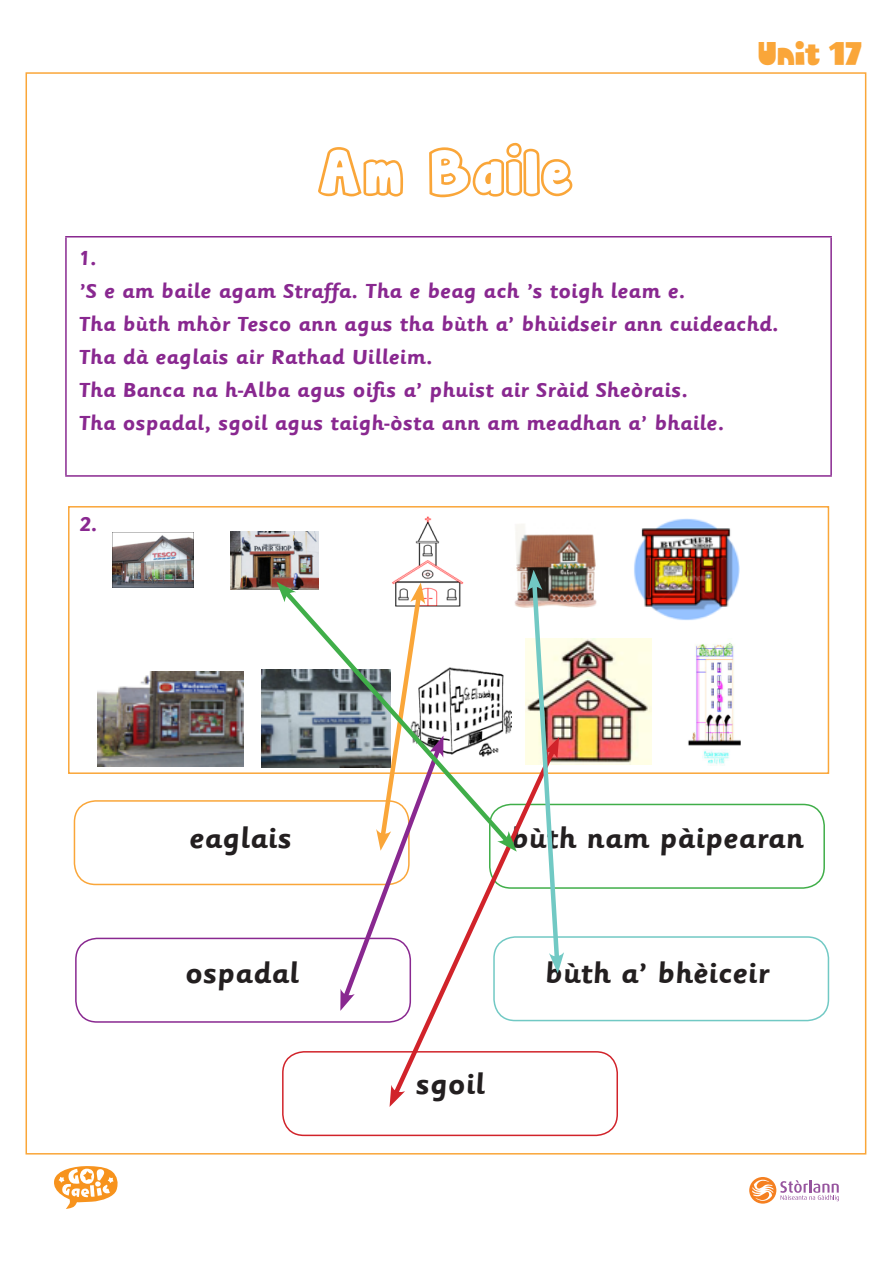
<style>
.page{position:relative;width:893px;height:1263px;background:#fff}
.page>*{position:absolute;margin:0;border:0;box-sizing:border-box;transform-origin:0 0}
.t1{font:61.5px "Janda Manatee Bubble";color:#faa639}
.t2{font:33px "Embryo Tiny";color:#faa639}
.t3{font:700 31.5px "Sassoon Primary";color:#231f20}
.t4{font:700 22.5px "Sassoon Primary";color:#892890}
</style>
<div class="page">
<svg style="left:54px;top:1166px;width:64px;height:43px"></svg>
<svg style="left:749px;top:1177px;width:27px;height:26px"></svg>
<svg style="left:752px;top:1180px;width:21px;height:21px"></svg>
<svg style="left:780px;top:1180px;width:59px;height:21px"></svg>
<div style="left:26px;top:72px;width:840px;height:1082px;background:#fff;border:2px solid #faa639"></div>
<hr style="left:65px;top:236px;width:767px;height:1px;background:#892890">
<hr style="left:65px;top:237px;width:2px;height:238px;background:#892890">
<hr style="left:830px;top:237px;width:2px;height:238px;background:#892890">
<hr style="left:65px;top:475px;width:767px;height:2px;background:#892890">
<div style="left:68px;top:506px;width:761px;height:268px;border:2px solid #faa639"></div>
<div style="left:74px;top:800px;width:336px;height:85px;border:2px solid #faa639;border-radius:21px"></div>
<div style="left:75px;top:938px;width:336px;height:85px;border:2px solid #892890;border-radius:21px"></div>
<div style="left:489px;top:804px;width:336px;height:85px;border:2px solid #40ae49;border-radius:21px"></div>
<div style="left:493px;top:936px;width:336px;height:85px;border:2px solid #71c9c4;border-radius:21px"></div>
<div style="left:282px;top:1051px;width:336px;height:85px;border:2px solid #d1232a;border-radius:21px"></div>
<img style="left:113px;top:535px;width:80px;height:53px">
<img style="left:231px;top:531px;width:87px;height:58px">
<img style="left:392px;top:516px;width:72px;height:69px">
<img style="left:515px;top:524px;width:82px;height:84px">
<img style="left:634px;top:519px;width:105px;height:101px">
<img style="left:98px;top:672px;width:145px;height:94px">
<img style="left:261px;top:670px;width:18px;height:97px">
<img style="left:525px;top:639px;width:126px;height:126px">
<img style="left:688px;top:642px;width:53px;height:123px">
<svg style="left:389px;top:742px;width:171px;height:343px"></svg>
<svg style="left:390px;top:1085px;width:15px;height:22px"></svg>
<svg style="left:527px;top:570px;width:37px;height:403px"></svg>
<svg style="left:339px;top:583px;width:106px;height:428px"></svg>
<svg style="left:279px;top:585px;width:236px;height:263px"></svg>
<svg style="left:497px;top:831px;width:20px;height:21px"></svg>
<svg style="left:277px;top:582px;width:19px;height:20px"></svg>
<p class="t1" style="left:317px;top:125px;width:257px">Am Baile</p>
<p class="t2" style="left:758px;top:31px;width:106px">Unit 17</p>
<p class="t4" style="left:79px;top:245px;width:20px">1.</p>
<p class="t4" style="left:79px;top:278px;width:608px">’S e am baile agam Straffa. Tha e beag ach ’s toigh leam e.</p>
<p class="t4" style="left:79px;top:311px;width:702px">Tha bùth mhòr Tesco ann agus tha bùth a’ bhùidseir ann cuideachd.</p>
<p class="t4" style="left:79px;top:344px;width:356px">Tha dà eaglais air Rathad Uilleim.</p>
<p class="t4" style="left:79px;top:377px;width:611px">Tha Banca na h-Alba agus oifis a’ phuist air Sràid Sheòrais.</p>
<p class="t4" style="left:79px;top:410px;width:647px">Tha ospadal, sgoil agus taigh-òsta ann am meadhan a’ bhaile.</p>
<p class="t4" style="left:79px;top:510px;width:20px">2.</p>
<p class="t3" style="left:189px;top:819px;width:104px">eaglais</p>
<p class="t3" style="left:510px;top:819px;width:295px">bùth nam pàipearan</p>
<p class="t3" style="left:185px;top:954px;width:115px">ospadal</p>
<p class="t3" style="left:545px;top:954px;width:226px">bùth a’ bhèiceir</p>
<p class="t3" style="left:415px;top:1065px;width:71px">sgoil</p>
</div>
